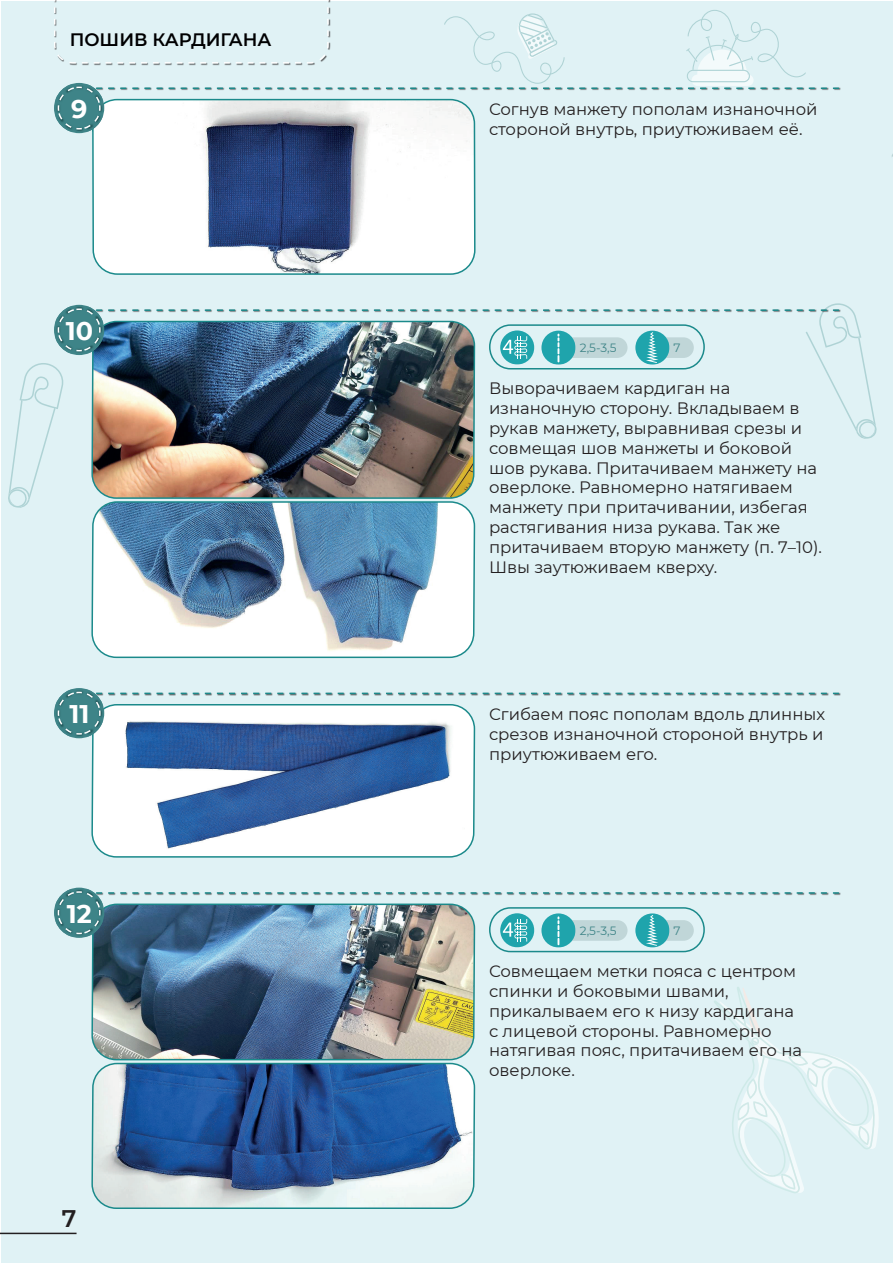
<style>
.page{position:relative;width:893px;height:1263px;background:#fff}
.page>*{position:absolute;margin:0;border:0;box-sizing:border-box;transform-origin:0 0}
.t1{font:700 25.5px "Montserrat";color:#fff}
.t2{font:600 24px "Montserrat";color:#231f20}
.t3{font:600 18px "Montserrat";color:#000001}
.t4{font:16.5px/19.8px "Montserrat";color:#231f20}
.t5{font:12px "Montserrat";color:#3e8487}
</style>
<div class="page">
<div style="left:1px;top:1px;width:892px;height:1262px;background:#e0f2f5"></div>
<svg style="left:714px;top:987px;width:165px;height:206px"></svg>
<hr style="left:0;top:1px;width:1px;height:1262px;background:#e0f2f5">
<hr style="left:0;top:1233px;width:77px;height:1px;background:#231f20">
<svg style="left:91px;top:737px;width:385px;height:121px;background:#9ab1cf"></svg>
<svg style="left:54px;top:688px;width:50px;height:50px"></svg>
<img style="left:56px;top:690px;width:35px;height:35px">
<svg style="left:57px;top:691px;width:782px;height:46px"></svg>
<img style="left:95px;top:132px;width:378px;height:140px">
<div style="left:92px;top:99px;width:384px;height:176px;border:2px solid #1b8a8b;border-radius:24px"></div>
<svg style="left:54px;top:0;width:785px;height:132px"></svg>
<img style="left:8px;top:303px;width:869px;height:205px">
<svg style="left:91px;top:500px;width:385px;height:159px;background:#9cb6cb"></svg>
<div style="left:489px;top:907px;width:216px;height:45px;border:2px solid #1b8a8b;border-radius:21px"></div>
<img style="left:91px;top:946px;width:385px;height:115px">
<img style="left:56px;top:889px;width:34px;height:36px">
<img style="left:57px;top:890px;width:782px;height:56px">
<svg style="left:91px;top:1062px;width:385px;height:147px;background:#5e83af"></svg>
<p class="t3" style="left:70px;top:27px;width:203px">ПОШИВ КАРДИГАНА</p>
<h1 class="t1" style="left:71px;top:91px;width:18px">9</h1>
<h1 class="t1" style="left:66px;top:313px;width:29px">10</h1>
<h1 class="t1" style="left:69px;top:696px;width:21px">11</h1>
<h1 class="t1" style="left:67px;top:895px;width:27px">12</h1>
<h2 class="t2" style="left:62px;top:1201px;width:16px">7</h2>
<p class="t4" style="left:489px;top:98px;width:330px">Согнув манжету пополам изнаночной стороной внутрь, приутюживаем её.</p>
<p class="t5" style="left:580px;top:340px;width:38px">2,5-3,5</p>
<p class="t5" style="left:674px;top:340px;width:9px">7</p>
<p class="t4" style="left:489px;top:378px;width:334px">Выворачиваем кардиган на изнаночную сторону. Вкладываем в рукав манжету, выравнивая срезы и совмещая шов манжеты и боковой шов рукава. Притачиваем манжету на оверлоке. Равномерно натягиваем манжету при притачивании, избегая растягивания низа рукава. Так же притачиваем вторую манжету (п. 7–10).<br>Швы заутюживаем кверху.</p>
<p class="t4" style="left:489px;top:704px;width:338px;text-align:justify">Сгибаем пояс пополам вдоль длинных срезов изнаночной стороной внутрь и приутюживаем его.</p>
<p class="t5" style="left:580px;top:922px;width:38px">2,5-3,5</p>
<p class="t5" style="left:674px;top:922px;width:9px">7</p>
<p class="t4" style="left:489px;top:961px;width:315px">Совмещаем метки пояса с центром спинки и боковыми швами, прикалываем его к низу кардигана с лицевой стороны. Равномерно натягивая пояс, притачиваем его на оверлоке.</p>
</div>
